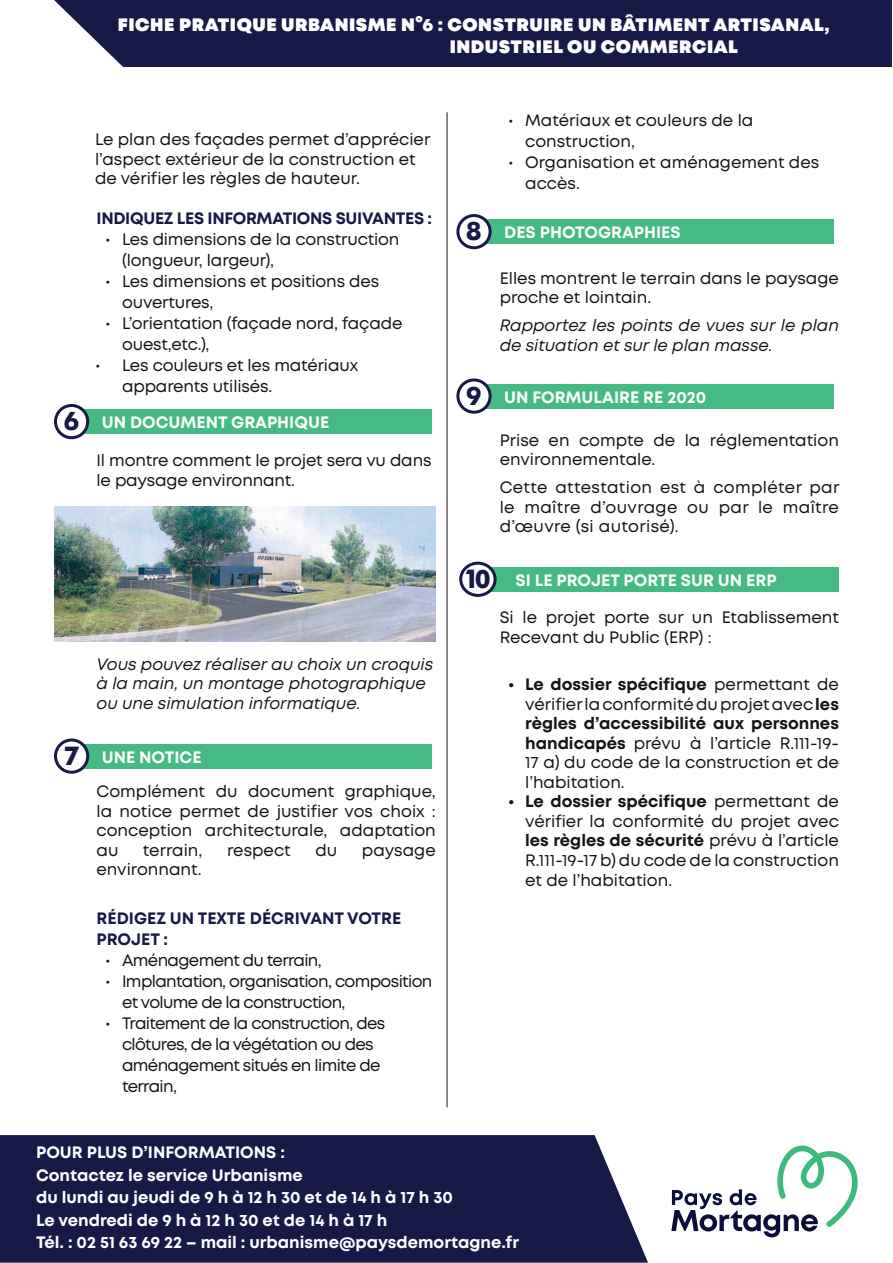
<style>
.page{position:relative;width:893px;height:1263px;background:#fff}
.page>*{position:absolute;margin:0;border:0;box-sizing:border-box;transform-origin:0 0}
.t1{font:700 25.5px "Futura";color:#171a46}
.t2{font:900 18px/21.6px "Mont";letter-spacing:.03em;color:#fff}
.t3{font:16.5px/19.5px "Mont";letter-spacing:-.005em;color:#161319}
.t4{font:700 16.5px/22.5px "Mont";color:#fff}
.t5{font:16.5px/21px "Mont";letter-spacing:-.04em;color:#161319}
.t6{font:italic 16.5px/19.6px "Mont";color:#161319}
.t7{font:700 16.5px/21px "Mont";color:#171a46}
.t8{font:700 16.5px "Mont";letter-spacing:-.02em;color:#171a46}
.s1{color:#fff}
.s2{font-weight:700}
</style>
<div class="page">
<div style="left:54px;top:0;width:838px;height:67px;background:#171a46"></div>
<img style="left:54px;top:506px;width:382px;height:136px">
<div style="left:72px;top:744px;width:360px;height:24px;background:#44bb85"></div>
<div style="left:56px;top:740px;width:32px;height:32px;background:#fff;border-radius:50%"></div>
<div style="left:54px;top:738px;width:35px;height:36px;border:3px solid #171a46;border-radius:50%"></div>
<div style="left:474px;top:219px;width:360px;height:25px;background:#44bb85"></div>
<div style="left:458px;top:216px;width:32px;height:32px;background:#fff;border-radius:50%"></div>
<div style="left:456px;top:214px;width:36px;height:35px;border:3px solid #171a46;border-radius:50%"></div>
<div style="left:72px;top:409px;width:360px;height:25px;background:#44bb85"></div>
<div style="left:56px;top:405px;width:32px;height:33px;background:#fff;border-radius:50%"></div>
<div style="left:54px;top:404px;width:35px;height:35px;border:3px solid #171a46;border-radius:50%"></div>
<div style="left:474px;top:384px;width:360px;height:24px;background:#44bb85"></div>
<div style="left:458px;top:380px;width:32px;height:32px;background:#fff;border-radius:50%"></div>
<div style="left:456px;top:378px;width:36px;height:36px;border:3px solid #171a46;border-radius:50%"></div>
<hr style="left:447px;top:112px;width:1px;height:995px;background:#161319">
<div style="left:485px;top:568px;width:353px;height:24px;background:#44bb85"></div>
<div style="left:461px;top:563px;width:34px;height:32px;background:#fff;border-radius:50%"></div>
<div style="left:459px;top:562px;width:38px;height:35px;border:3px solid #171a46;border-radius:50%"></div>
<div style="left:0;top:1135px;width:648px;height:128px;background:#171a46"></div>
<svg style="left:671px;top:1145px;width:187px;height:92px"></svg>
<p class="t2" style="left:450px;top:15px;width:381px;text-indent:-332px">FICHE PRATIQUE URBANISME N°6 : CONSTRUIRE UN BÂTIMENT ARTISANAL,<br>INDUSTRIEL OU COMMERCIAL</p>
<p class="t3" style="left:95px;top:130px;width:337px">Le plan des façades permet d’apprécier l’aspect extérieur de la construction et de vérifier les règles de hauteur.</p>
<p class="t8" style="left:97px;top:207px;width:337px">INDIQUEZ LES INFORMATIONS SUIVANTES :</p>
<p class="t3" style="left:122px;top:229px;width:279px;line-height:21px;text-indent:-17px">• Les dimensions de la construction (longueur, largeur),</p>
<p class="t3" style="left:122px;top:271px;width:259px;line-height:21px;text-indent:-17px">• Les dimensions et positions des ouvertures,</p>
<p class="t3" style="left:122px;top:313px;width:282px;line-height:21px;text-indent:-17px">• L’orientation (façade nord, façade ouest,etc.),</p>
<p class="t3" style="left:122px;top:355px;width:238px;line-height:21px;text-indent:-27px">• Les couleurs et les matériaux apparents utilisés.<span class="s1">U</span></p>
<h1 class="t1" style="left:63px;top:403px;width:17px">6</h1>
<p class="t4" style="left:102px;top:411px;width:229px">UN DOCUMENT GRAPHIQUE</p>
<p class="t3" style="left:97px;top:451px;width:336px">Il montre comment le projet sera vu dans le paysage environnant.</p>
<p class="t6" style="left:97px;top:654px;width:338px">Vous pouvez réaliser au choix un croquis à la main, un montage photographique ou une simulation informatique.</p>
<h1 class="t1" style="left:63px;top:737px;width:17px">7</h1>
<p class="t4" style="left:102px;top:746px;width:101px">UNE NOTICE</p>
<p class="t3" style="left:97px;top:782px;width:341px;text-align:justify">Complément du document graphique, la notice permet de justifier vos choix : conception architecturale, adaptation au</p>
<p class="t3" style="left:143px;top:840px;width:61px">terrain,</p>
<p class="t3" style="left:227px;top:840px;width:65px">respect</p>
<p class="t3" style="left:315px;top:840px;width:23px">du</p>
<p class="t3" style="left:362px;top:840px;width:75px">paysage</p>
<p class="t3" style="left:97px;top:860px;width:106px">environnant.</p>
<p class="t7" style="left:97px;top:908px;width:306px">RÉDIGEZ UN TEXTE DÉCRIVANT VOTRE<br>PROJET :</p>
<p class="t5" style="left:105px;top:950px;width:218px">• Aménagement du terrain,</p>
<p class="t5" style="left:122px;top:971px;width:312px;text-indent:-17px">• Implantation, organisation, composition et volume de la construction,</p>
<p class="t5" style="left:122px;top:1013px;width:265px;text-indent:-17px">• Traitement de la construction, des clôtures, de la végétation ou des aménagement situés en limite de terrain,</p>
<p class="t3" style="left:525px;top:110px;width:230px;line-height:21px;text-indent:-17px">• Matériaux et couleurs de la construction,</p>
<p class="t3" style="left:525px;top:152px;width:296px;line-height:21px;text-indent:-17px">• Organisation et aménagement des accès.</p>
<h1 class="t1" style="left:466px;top:213px;width:17px">8</h1>
<p class="t4" style="left:504px;top:221px;width:178px">DES PHOTOGRAPHIES</p>
<p class="t3" style="left:500px;top:268px;width:341px">Elles montrent le terrain dans le paysage proche et lointain.</p>
<p class="t6" style="left:500px;top:316px;width:341px">Rapportez les points de vues sur le plan de situation et sur le plan masse.</p>
<h1 class="t1" style="left:466px;top:377px;width:17px">9</h1>
<p class="t4" style="left:504px;top:386px;width:204px">UN FORMULAIRE RE 2020</p>
<p class="t3" style="left:500px;top:430px;width:341px">Prise en compte de la réglementation environnementale.</p>
<p class="t3" style="left:500px;top:478px;width:341px;text-align:justify">Cette attestation est à compléter par le maître d’ouvrage ou par le maître d’œuvre (si autorisé).</p>
<h1 class="t1" style="left:463px;top:560px;width:29px">10</h1>
<p class="t4" style="left:515px;top:569px;width:263px">SI LE PROJET PORTE SUR UN ERP</p>
<p class="t3" style="left:500px;top:608px;width:341px">Si le projet porte sur un Etablissement<br>Recevant du Public (ERP) :</p>
<p class="t3" style="left:525px;top:675px;width:315px;text-align:justify;text-indent:-17px"><span class="s2">• Le dossier spécifique</span> permettant de vérifier la conformité du projet avec <span class="s2">les règles d’accessibilité aux personnes handicapés</span> prévu à l’article R.111-19- 17 a) du code de la construction et de l’habitation.</p>
<p class="t3" style="left:525px;top:792px;width:315px;text-align:justify;text-indent:-17px"><span class="s2">• Le dossier spécifique</span> permettant de vérifier la conformité du projet avec <span class="s2">les règles de sécurité</span> prévu à l’article R.111-19-17 b) du code de la construction et de l’habitation.</p>
<p class="t4" style="left:36px;top:1141px;width:485px">POUR PLUS D’INFORMATIONS :<br>Contactez le service Urbanisme<br>du lundi au jeudi de 9 h à 12 h 30 et de 14 h à 17 h 30<br>Le vendredi de 9 h à 12 h 30 et de 14 h à 17 h<br>Tél. : 02 51 63 69 22 – mail : urbanisme@paysdemortagne.fr</p>
</div>
